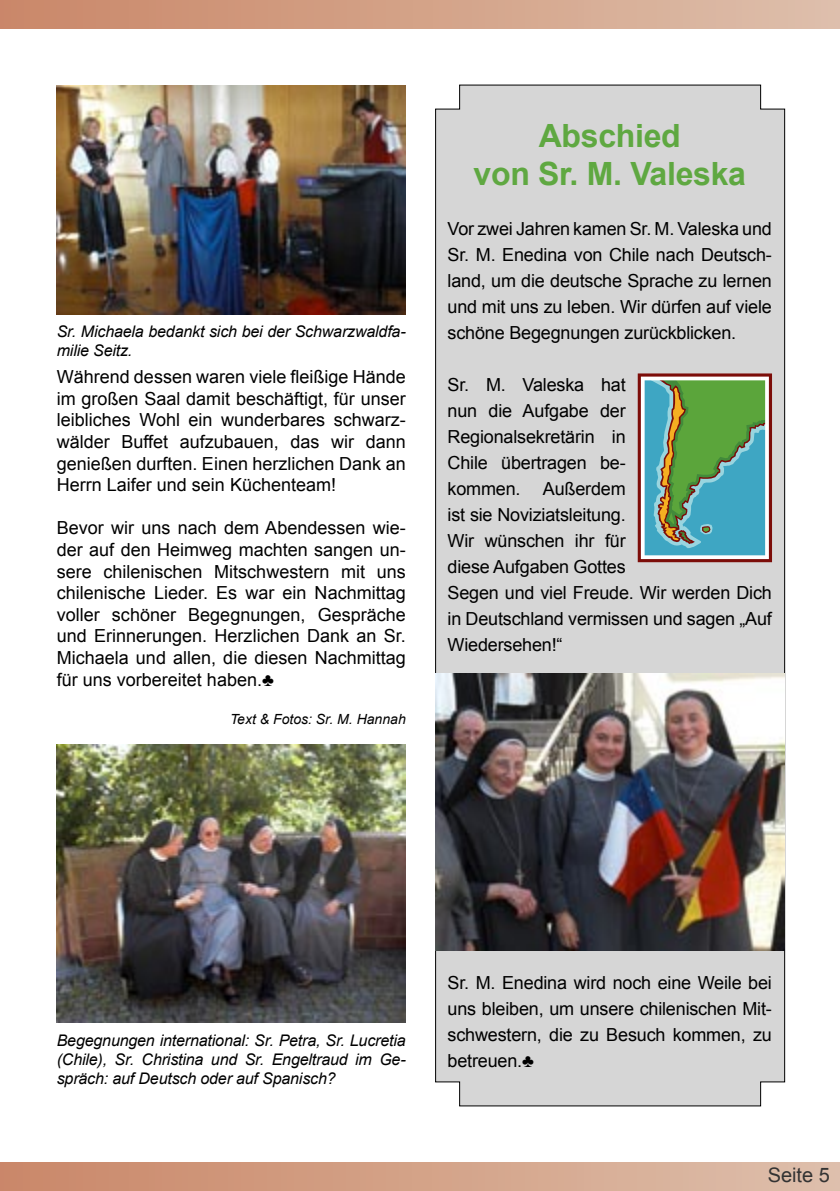
<style>
.page{position:relative;width:840px;height:1191px;background:#fff}
.page>*{position:absolute;margin:0;border:0;box-sizing:border-box;transform-origin:0 0}
.Text{font:700 32px "Arial";letter-spacing:-.01em;color:#5fa841}
.t1{font:20px "Arial";color:#333}
.Text-2{font:18px/26px "Arial";letter-spacing:-.01em;color:#000;text-align:justify}
.Bildunterschrift{font:italic 16px/19.2px "Arial";letter-spacing:-.01em;color:#000;text-align:justify}
.Text-3{font:italic 14px "Arial";color:#000}
</style>
<div class="page">
<div style="left:0;top:1162px;width:839px;height:28px;background:linear-gradient(to right,#ca8768,#debfab)"></div>
<div style="left:0;top:0;width:839px;height:29px;background:linear-gradient(to right,#ca8768,#debfab)"></div>
<img style="left:57px;top:85px;width:348px;height:229px">
<img style="left:57px;top:744px;width:348px;height:278px">
<div style="left:435px;top:84px;width:350px;height:1023px;background:#d6d6d6"></div>
<img style="left:435px;top:673px;width:349px;height:277px">
<svg style="left:637px;top:373px;width:134px;height:189px;background:#6ba088"></svg>
<p class="Bildunterschrift" style="left:57px;top:322px;width:350px">Sr. Michaela bedankt sich bei der Schwarzwaldfa&shy;milie Seitz.</p>
<p class="Text-2" style="left:57px;top:366px;width:350px;line-height:21.6px">Während dessen waren viele fleißige Hände im großen Saal damit beschäftigt, für unser leibliches Wohl ein wunderbares schwarz&shy;wälder Buffet aufzubauen, das wir dann genießen durften. Einen herzlichen Dank an Herrn Laifer und sein Küchenteam!</p>
<p class="Text-2" style="left:57px;top:517px;width:350px;line-height:21.6px">Bevor wir uns nach dem Abendessen wie&shy;der auf den Heimweg machten sangen un&shy;sere chilenischen Mitschwestern mit uns chilenische Lieder. Es war ein Nachmittag voller schöner Begegnungen, Gespräche und Erinnerungen. Herzlichen Dank an Sr.<br>Michaela und allen, die diesen Nachmittag für uns vorbereitet haben.♣</p>
<p class="Text-3" style="left:230px;top:710px;width:177px">Text &amp; Fotos: Sr. M. Hannah</p>
<p class="Text" style="left:538px;top:114px;width:143px">Abschied</p>
<p class="Text" style="left:473px;top:153px;width:274px">von Sr. M. Valeska</p>
<p class="Text-2" style="left:447px;top:216px;width:325px">Vor zwei Jahren kamen Sr. M. Valeska und Sr. M. Enedina von Chile nach Deutsch&shy;land, um die deutsche Sprache zu lernen und mit uns zu leben. Wir dürfen auf viele schöne Begegnungen zurückblicken.</p>
<p class="Text-2" style="left:447px;top:372px;width:325px;text-align:left">Sr. M. Valeska hat<br>nun die Aufgabe der<br>Regionalsekretärin in<br>Chile übertragen be-<br>kommen. Außerdem<br>ist sie Noviziatsleitung.<br>Wir wünschen ihr für<br>diese Aufgaben Gottes<br>Segen und viel Freude. Wir werden Dich in Deutschland vermissen und sagen „Auf<br>Wiedersehen!“</p>
<p class="Bildunterschrift" style="left:57px;top:1030px;width:350px">Begegnungen international: Sr. Petra, Sr. Lucretia (Chile), Sr. Christina und Sr. Engeltraud im Ge&shy;spräch: auf Deutsch oder auf Spanisch?</p>
<p class="Text-2" style="left:447px;top:970px;width:325px">Sr. M. Enedina wird noch eine Weile bei uns bleiben, um unsere chilenischen Mit&shy;schwestern, die zu Besuch kommen, zu betreuen.♣</p>
<p class="t1" style="left:767px;top:1162px;width:64px">Seite 5</p>
</div>
